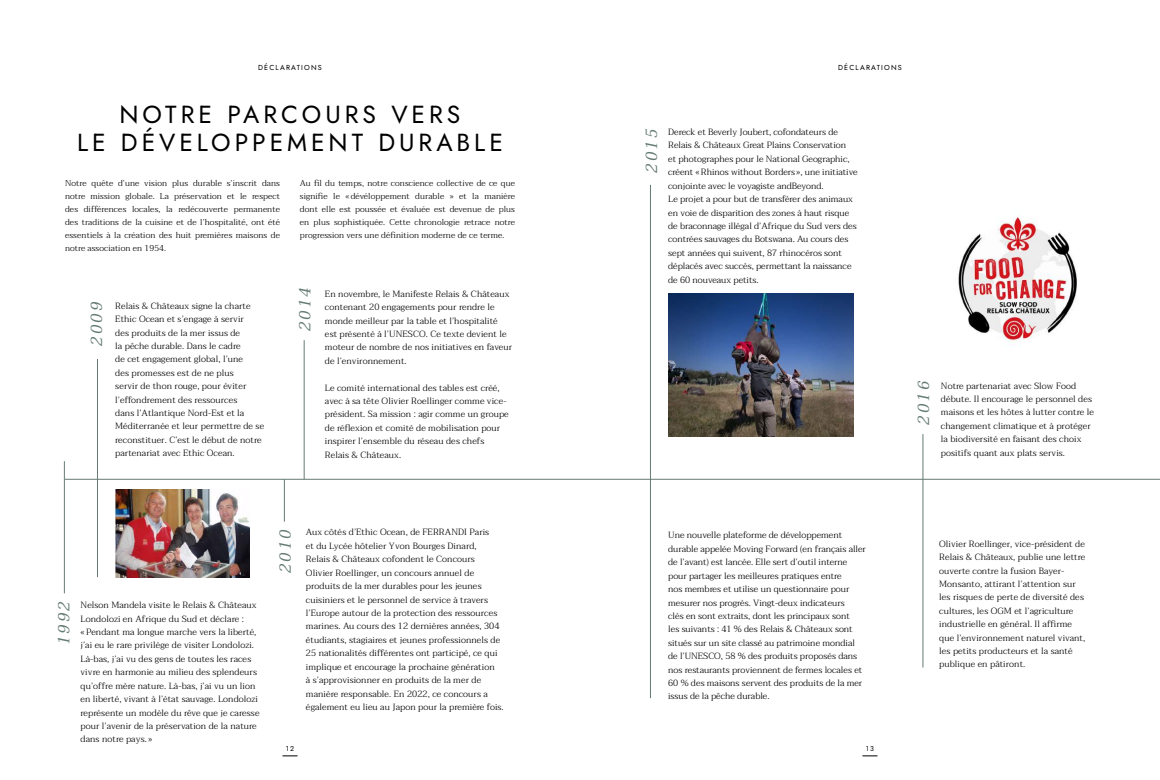
<style>
.page{position:relative;width:1160px;height:780px;background:#fff}
.page>*{position:absolute;margin:0;border:0;box-sizing:border-box;transform-origin:0 0}
.t1{font:24.7px/27.6px "Jost";letter-spacing:.16em;color:#000;text-align:center}
.t2{font:italic 16px "Taviraj";letter-spacing:.155em;color:#657b75}
.t3{font:300 9px/13.4px "Taviraj";letter-spacing:.01em;color:#000}
.t4{font:300 8.5px/13px "Taviraj";letter-spacing:.01em;color:#000;text-align:justify}
.t5{font:7.2px "Jost";letter-spacing:.16em;color:#000}
.t6{font:7px "Jost";color:#000}
</style>
<div class="page">
<svg style="left:282px;top:756px;width:16px;height:1px"></svg>
<svg style="left:862px;top:756px;width:16px;height:1px"></svg>
<hr style="left:304px;top:340px;width:1px;height:139px;background:#657b75">
<hr style="left:284px;top:479px;width:1px;height:43px;background:#657b75">
<hr style="left:97px;top:359px;width:1px;height:218px;background:#657b75">
<hr style="left:65px;top:479px;width:1095px;height:1px;background:#657b75">
<hr style="left:650px;top:185px;width:1px;height:513px;background:#657b75">
<hr style="left:923px;top:434px;width:1px;height:234px;background:#657b75">
<img style="left:115px;top:490px;width:134px;height:87px">
<img style="left:958px;top:217px;width:119px;height:130px">
<img style="left:668px;top:294px;width:186px;height:142px">
<hr style="left:64px;top:461px;width:1px;height:132px;background:#657b75">
<p class="t5" style="left:258px;top:63px;width:65px">DÉCLARATIONS</p>
<p class="t5" style="left:838px;top:63px;width:65px">DÉCLARATIONS</p>
<h1 class="t1" style="left:77px;top:101px;width:427px">NOTRE PARCOURS VERS<br>LE DÉVELOPPEMENT DURABLE</h1>
<p class="t4" style="left:65px;top:177px;width:217px">Notre quête d’une vision plus durable s’inscrit dans notre mission globale. La préservation et le respect des différences locales, la redécouverte permanente des traditions de la cuisine et de l’hospitalité, ont été essentiels à la création des huit premières maisons de notre association en 1954.</p>
<p class="t4" style="left:300px;top:177px;width:217px">Au fil du temps, notre conscience collective de ce que signifie le « dévéloppement durable » et la manière dont elle est poussée et évaluée est devenue de plus en plus sophistiquée. Cette chronologie retrace notre progression vers une définition moderne de ce terme.</p>
<p class="t3" style="left:325px;top:287px;width:189px">En novembre, le Manifeste Relais &amp; Châteaux contenant 20 engagements pour rendre le monde meilleur par la table et l’hospitalité est présenté à l’UNESCO. Ce texte devient le moteur de nombre de nos initiatives en faveur de l’environnement.</p>
<p class="t3" style="left:325px;top:381px;width:185px">Le comité international des tables est créé, avec à sa tête Olivier Roellinger comme vice&shy;président. Sa mission : agir comme un groupe de réflexion et comité de mobilisation pour inspirer l’ensemble du réseau des chefs Relais &amp; Châteaux.</p>
<h2 class="t2" style="left:292px;top:331px;width:45px;rotate:-90deg">2014</h2>
<h2 class="t2" style="left:84px;top:346px;width:45px;rotate:-90deg">2009</h2>
<p class="t3" style="left:115px;top:299px;width:150px">Relais &amp; Châteaux signe la charte<br>Ethic Ocean et s’engage à servir<br>des produits de la mer issus de<br>la pêche durable. Dans le cadre<br>de cet engagement global, l’une<br>des promesses est de ne plus<br>servir de thon rouge, pour éviter l’effondrement des ressources<br>dans l’Atlantique Nord-Est et la<br>Méditerranée et leur permettre de se reconstituer. C’est le début de notre partenariat avec Ethic Ocean.</p>
<h2 class="t2" style="left:639px;top:173px;width:45px;rotate:-90deg">2015</h2>
<p class="t3" style="left:668px;top:126px;width:191px">Dereck et Beverly Joubert, cofondateurs de Relais &amp; Châteaux Great Plains Conservation<br>et photographes pour le National Geographic, créent «Rhinos without Borders », une initiative conjointe avec le voyagiste andBeyond.<br>Le projet a pour but de transférer des animaux en voie de disparition des zones à haut risque de braconnage illégal d’Afrique du Sud vers des contrées sauvages du Botswana. Au cours des sept années qui suivent, 87 rhinocéros sont déplacés avec succès, permettant la naissance de 60 nouveaux petits.</p>
<h2 class="t2" style="left:911px;top:425px;width:45px;rotate:-90deg">2016</h2>
<p class="t3" style="left:941px;top:379px;width:154px">Notre partenariat avec Slow Food débute. Il encourage le personnel des maisons et les hôtes à lutter contre le changement climatique et à protéger la biodiversité en faisant des choix positifs quant aux plats servis.</p>
<h2 class="t2" style="left:51px;top:645px;width:45px;rotate:-90deg">1992</h2>
<p class="t3" style="left:81px;top:599px;width:181px">Nelson Mandela visite le Relais &amp; Châteaux Londolozi en Afrique du Sud et déclare : «Pendant ma longue marche vers la liberté, j’ai eu le rare privilège de visiter Londolozi.<br>Là-bas, j’ai vu des gens de toutes les races vivre en harmonie au milieu des splendeurs qu’offre mère nature. Là-bas, j’ai vu un lion en liberté, vivant à l’état sauvage. Londolozi représente un modèle du rêve que je caresse pour l’avenir de la préservation de la nature dans notre pays. »</p>
<p class="t3" style="left:306px;top:526px;width:199px">Aux côtés d’Ethic Ocean, de FERRANDI Paris<br>et du Lycée hôtelier Yvon Bourges Dinard,<br>Relais &amp; Châteaux cofondent le Concours Olivier Roellinger, un concours annuel de produits de la mer durables pour les jeunes cuisiniers et le personnel de service à travers l’Europe autour de la protection des ressources marines. Au cours des 12 dernières années, 304 étudiants, stagiaires et jeunes professionnels de 25 nationalités différentes ont participé, ce qui implique et encourage la prochaine génération<br>à s’approvisionner en produits de la mer de manière responsable. En 2022, ce concours a également eu lieu au Japon pour la première fois.</p>
<h2 class="t2" style="left:273px;top:573px;width:45px;rotate:-90deg">2010</h2>
<p class="t3" style="left:668px;top:529px;width:199px">Une nouvelle plateforme de développement durable appelée Moving Forward (en français aller de l’avant) est lancée. Elle sert d’outil interne pour partager les meilleures pratiques entre<br>nos membres et utilise un questionnaire pour mesurer nos progrès. Vingt-deux indicateurs<br>clés en sont extraits, dont les principaux sont<br>les suivants : 41 % des Relais &amp; Châteaux sont situés sur un site classé au patrimoine mondial de l’UNESCO, 58 % des produits proposés dans nos restaurants proviennent de fermes locales et 60 % des maisons servent des produits de la mer issus de la pêche durable.</p>
<p class="t6" style="left:286px;top:744px;width:10px">12</p>
<p class="t6" style="left:866px;top:744px;width:10px">13</p>
<p class="t3" style="left:939px;top:537px;width:148px">Olivier Roellinger, vice-président de Relais &amp; Châteaux, publie une lettre ouverte contre la fusion Bayer-Monsanto, attirant l’attention sur les risques de perte de diversité des cultures, les OGM et l’agriculture industrielle en général. Il affirme que l’environnement naturel vivant, les petits producteurs et la santé publique en pâtiront.</p>
</div>
